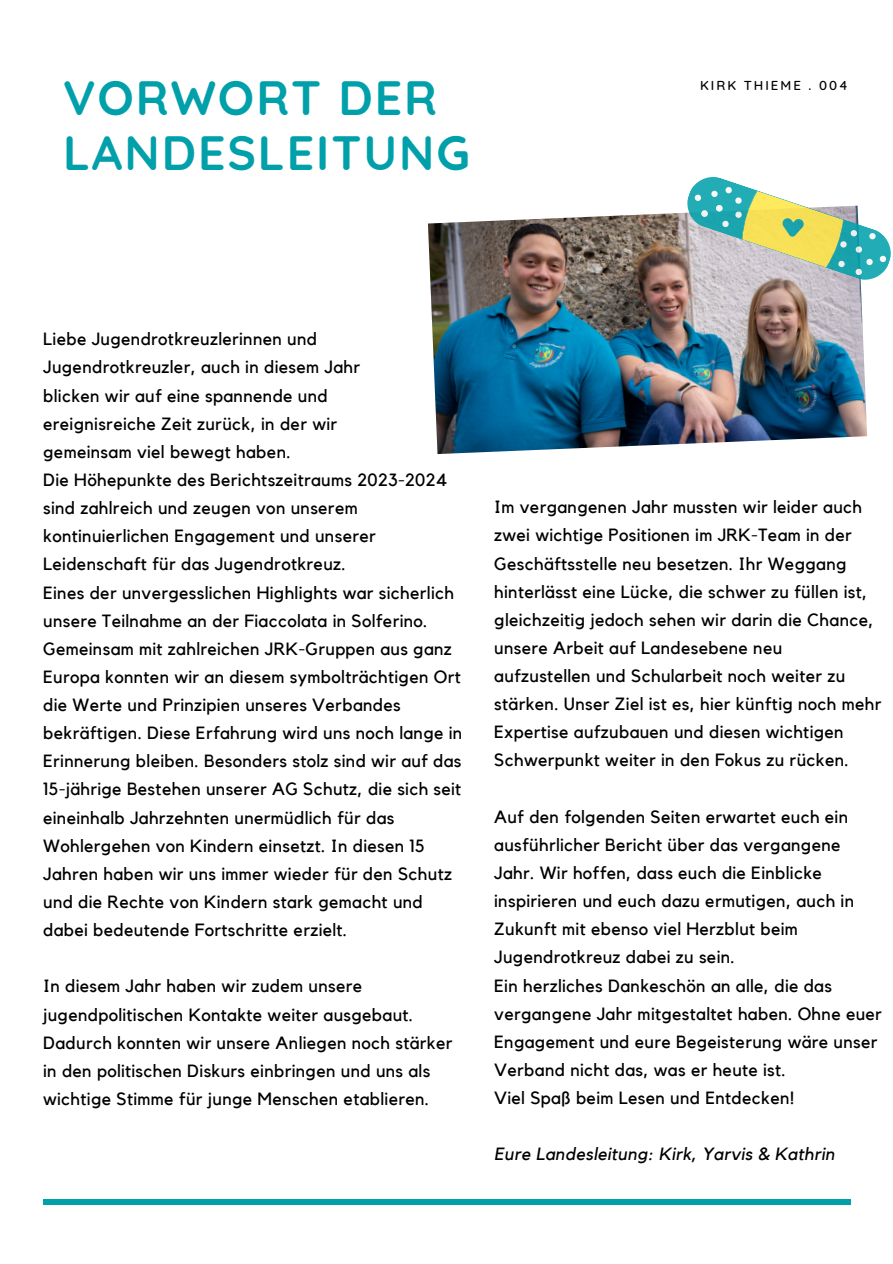
<style>
.page{position:relative;width:893px;height:1264px;background:#fff}
.page>*{position:absolute;margin:0;border:0;box-sizing:border-box;transform-origin:0 0}
.t1{font:700 48px/55.2px "Quicksand";letter-spacing:.04em;color:#00a0aa}
.t2{font:17.7px/28.2px "Kollektif";letter-spacing:.02em;color:#000}
.t3{font:italic 17.7px "Kollektif";letter-spacing:.02em;color:#000}
.t4{font:500 13.2px "Quicksand";letter-spacing:.15em;color:#000}
</style>
<div class="page">
<img style="left:428px;top:213px;width:439px;height:241px">
<div style="left:43px;top:1199px;width:808px;height:5px;background:#00a0aa"></div>
<svg style="left:680px;top:177px;width:211px;height:109px"></svg>
<h1 class="t1" style="left:63px;top:69px;width:408px">VORWORT DER<br>LANDESLEITUNG</h1>
<h2 class="t4" style="left:700px;top:77px;width:149px">KIRK THIEME . 004</h2>
<p class="t2" style="left:43px;top:326px;width:420px">Liebe Jugendrotkreuzlerinnen und Jugendrotkreuzler, auch in diesem Jahr<br>blicken wir auf eine spannende und<br>ereignisreiche Zeit zurück, in der wir<br>gemeinsam viel bewegt haben.<br>Die Höhepunkte des Berichtszeitraums 2023-2024 sind zahlreich und zeugen von unserem kontinuierlichen Engagement und unserer Leidenschaft für das Jugendrotkreuz.<br>Eines der unvergesslichen Highlights war sicherlich unsere Teilnahme an der Fiaccolata in Solferino.<br>Gemeinsam mit zahlreichen JRK-Gruppen aus ganz Europa konnten wir an diesem symbolträchtigen Ort die Werte und Prinzipien unseres Verbandes bekräftigen. Diese Erfahrung wird uns noch lange in Erinnerung bleiben. Besonders stolz sind wir auf das 15-jährige Bestehen unserer AG Schutz, die sich seit eineinhalb Jahrzehnten unermüdlich für das Wohlergehen von Kindern einsetzt. In diesen 15<br>Jahren haben wir uns immer wieder für den Schutz und die Rechte von Kindern stark gemacht und dabei bedeutende Fortschritte erzielt.</p>
<p class="t2" style="left:43px;top:972px;width:411px">In diesem Jahr haben wir zudem unsere jugendpolitischen Kontakte weiter ausgebaut.<br>Dadurch konnten wir unsere Anliegen noch stärker in den politischen Diskurs einbringen und uns als wichtige Stimme für junge Menschen etablieren.</p>
<h2 class="t2" style="left:494px;top:493px;width:389px">Im vergangenen Jahr mussten wir leider auch zwei wichtige Positionen im JRK-Team in der Geschäftsstelle neu besetzen. Ihr Weggang hinterlässt eine Lücke, die schwer zu füllen ist, gleichzeitig jedoch sehen wir darin die Chance, unsere Arbeit auf Landesebene neu aufzustellen und Schularbeit noch weiter zu stärken. Unser Ziel ist es, hier künftig noch mehr Expertise aufzubauen und diesen wichtigen Schwerpunkt weiter in den Fokus zu rücken.</h2>
<h2 class="t2" style="left:494px;top:803px;width:389px">Auf den folgenden Seiten erwartet euch ein ausführlicher Bericht über das vergangene Jahr. Wir hoffen, dass euch die Einblicke inspirieren und euch dazu ermutigen, auch in Zukunft mit ebenso viel Herzblut beim Jugendrotkreuz dabei zu sein.<br>Ein herzliches Dankeschön an alle, die das vergangene Jahr mitgestaltet haben. Ohne euer Engagement und eure Begeisterung wäre unser Verband nicht das, was er heute ist.<br>Viel Spaß beim Lesen und Entdecken!</h2>
<h2 class="t3" style="left:494px;top:1146px;width:342px">Eure Landesleitung: Kirk, Yarvis &amp; Kathrin</h2>
</div>
